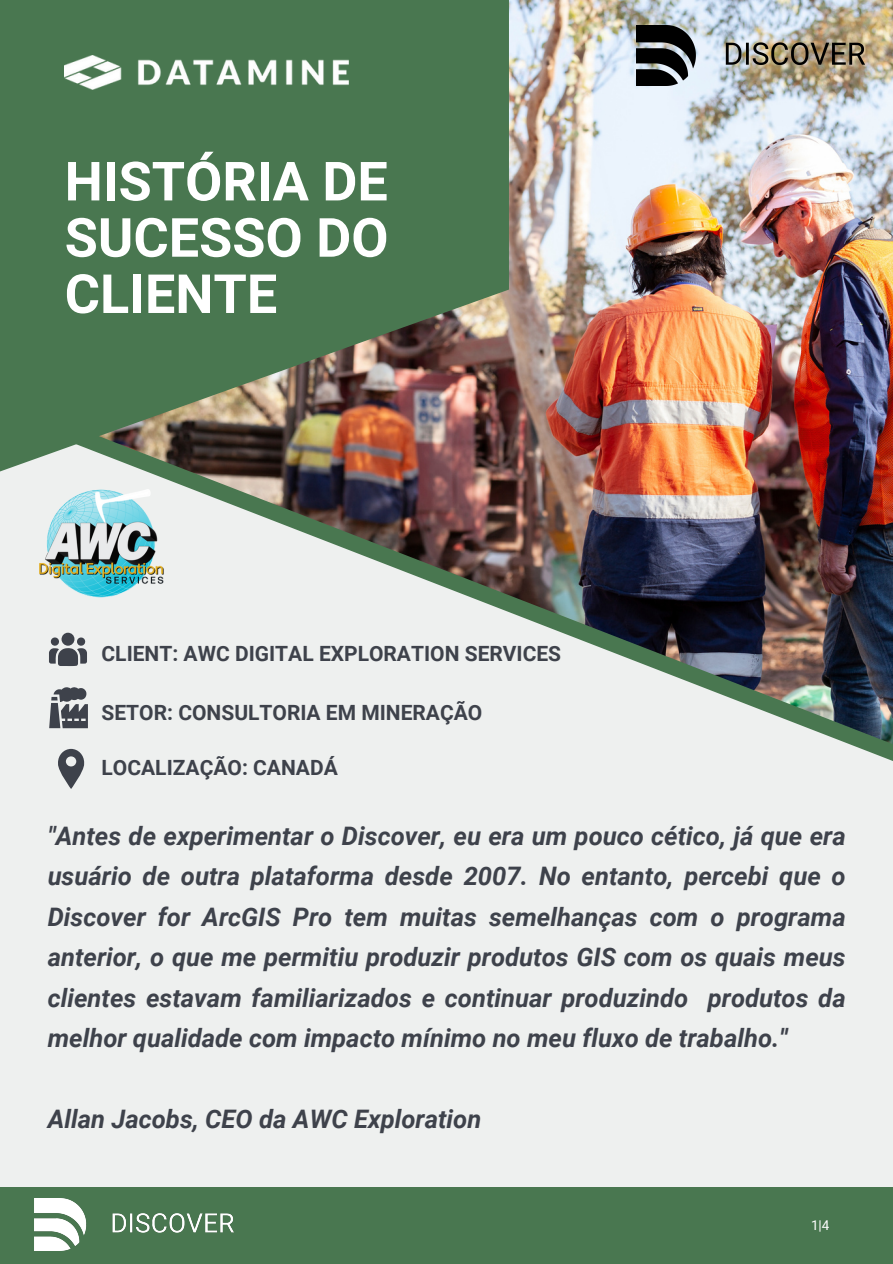
<style>
.page{position:relative;width:893px;height:1264px;background:#fff}
.page>*{position:absolute;margin:0;border:0;box-sizing:border-box;transform-origin:0 0}
.t1{font:700 54px/56.2px "Roboto";color:#fff;text-align:justify}
.t2{font:italic 700 25.5px/40.5px "Roboto";color:#3e424b;text-align:justify}
.t3{font:700 21px "Roboto";color:#3e424b}
.t4{font:13.5px "Roboto";color:#fff}
</style>
<div class="page">
<div style="left:0;top:1187px;width:892px;height:76px;background:#497750"></div>
<img style="left:508px;top:0;width:384px;height:376px">
<div style="left:0;top:376px;width:892px;height:797px;background:#eef0ef"></div>
<svg style="left:0;top:0;width:508px;height:521px;background:#527754"></svg>
<img style="left:65px;top:55px;width:283px;height:34px">
<svg style="left:58px;top:780px;width:26px;height:9px"></svg>
<img style="left:47px;top:412px;width:845px;height:368px">
<img style="left:636px;top:26px;width:228px;height:59px">
<img style="left:35px;top:1198px;width:198px;height:52px">
<img style="left:38px;top:489px;width:127px;height:108px">
<p class="t1" style="left:65px;top:154px;width:325px">HISTÓRIA DE SUCESSO DO CLIENTE</p>
<h3 class="t3" style="left:102px;top:641px;width:461px">CLIENT: AWC DIGITAL EXPLORATION SERVICES</h3>
<p class="t3" style="left:102px;top:700px;width:382px">SETOR: CONSULTORIA EM MINERAÇÃO</p>
<h3 class="t3" style="left:102px;top:755px;width:238px">LOCALIZAÇÃO: CANADÁ</h3>
<p class="t2" style="left:48px;top:815px;width:799px">"Antes de experimentar o Discover, eu era um pouco cético, já que era usuário de outra plataforma desde 2007. No entanto, percebi que o Discover for ArcGIS Pro tem muitas semelhanças com o programa anterior, o que me permitiu produzir produtos GIS com os quais meus clientes estavam familiarizados e continuar produzindo produtos da melhor qualidade com impacto mínimo no meu fluxo de trabalho.''</p>
<p class="t2" style="left:48px;top:1099px;width:435px">Allan Jacobs, CEO da AWC Exploration</p>
<h3 class="t4" style="left:811px;top:1217px;width:20px">1|4</h3>
</div>
